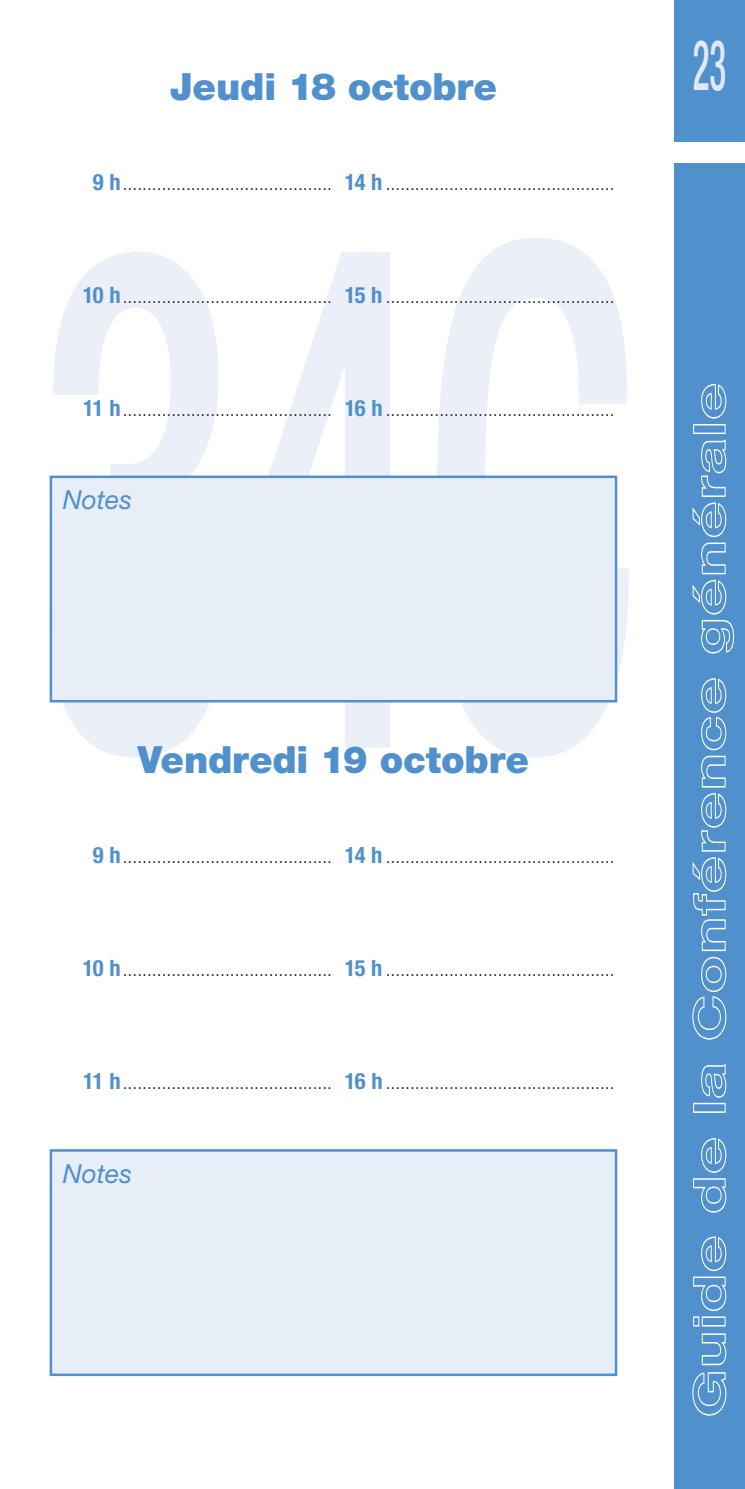
<style>
.page{position:relative;width:745px;height:1489px;background:#fff}
.page>*{position:absolute;margin:0;border:0;box-sizing:border-box;transform-origin:0 0}
.t1{font:500 condensed 70px "Helvetica Neue LT";color:#e1e9f6;scale:.5 1}
.t2{font:45.5px "Helvetica Neue LT Bold Outline";color:#fff;scale:1.43 1}
.t3{font:900 37.5px "Helvetica Neue LT";letter-spacing:-.005em;color:#5090cc}
.t4{font:italic 26.25px "Helvetica Neue LT";color:#5090cc}
.t5{font:300 17.5px "Helvetica Neue LT";color:#231f20}
.s1{font-weight:700;font-stretch:condensed;font-size:22.5px;color:#5090cc}
</style>
<div class="page">
<div style="left:673px;top:163px;width:71px;height:1325px;background:#5090cc"></div>
<div style="left:673px;top:0;width:71px;height:142px;background:#5090cc"></div>
<div style="left:51px;top:477px;width:564px;height:224px;background:#e8eef8"></div>
<div style="left:50px;top:475px;width:567px;height:227px;border:2px solid #5090cc"></div>
<div style="left:51px;top:1150px;width:564px;height:224px;background:#e8eef8"></div>
<div style="left:50px;top:1149px;width:567px;height:226px;border:2px solid #5090cc"></div>
<h3 class="t3" style="left:170px;top:73px;width:328px">Jeudi 18 octobre</h3>
<p class="t5" style="left:93px;top:177px;width:523px"><span class="s1">9 h</span> ........................................... <span class="s1">14 h</span> ...............................................</p>
<p class="t5" style="left:83px;top:290px;width:533px"><span class="s1">10 h</span> ........................................... <span class="s1">15 h</span> ...............................................</p>
<p class="t5" style="left:83px;top:403px;width:532px"><span class="s1">11 h</span> ........................................... <span class="s1">16 h</span> ...............................................</p>
<h3 class="t4" style="left:63px;top:490px;width:71px">Notes</h3>
<h3 class="t3" style="left:138px;top:746px;width:393px">Vendredi 19 octobre</h3>
<p class="t5" style="left:93px;top:850px;width:523px"><span class="s1">9 h</span> ........................................... <span class="s1">14 h</span> ...............................................</p>
<p class="t5" style="left:83px;top:963px;width:533px"><span class="s1">10 h</span> ........................................... <span class="s1">15 h</span> ...............................................</p>
<p class="t5" style="left:83px;top:1076px;width:532px"><span class="s1">11 h</span> ........................................... <span class="s1">16 h</span> ...............................................</p>
<h3 class="t4" style="left:63px;top:1163px;width:71px">Notes</h3>
<h1 class="t1" style="left:692px;top:40px;width:69px">23</h1>
<h2 class="t2" style="left:692px;top:1417px;width:726px;rotate:-90deg">Guide de la Conférence générale</h2>
</div>
